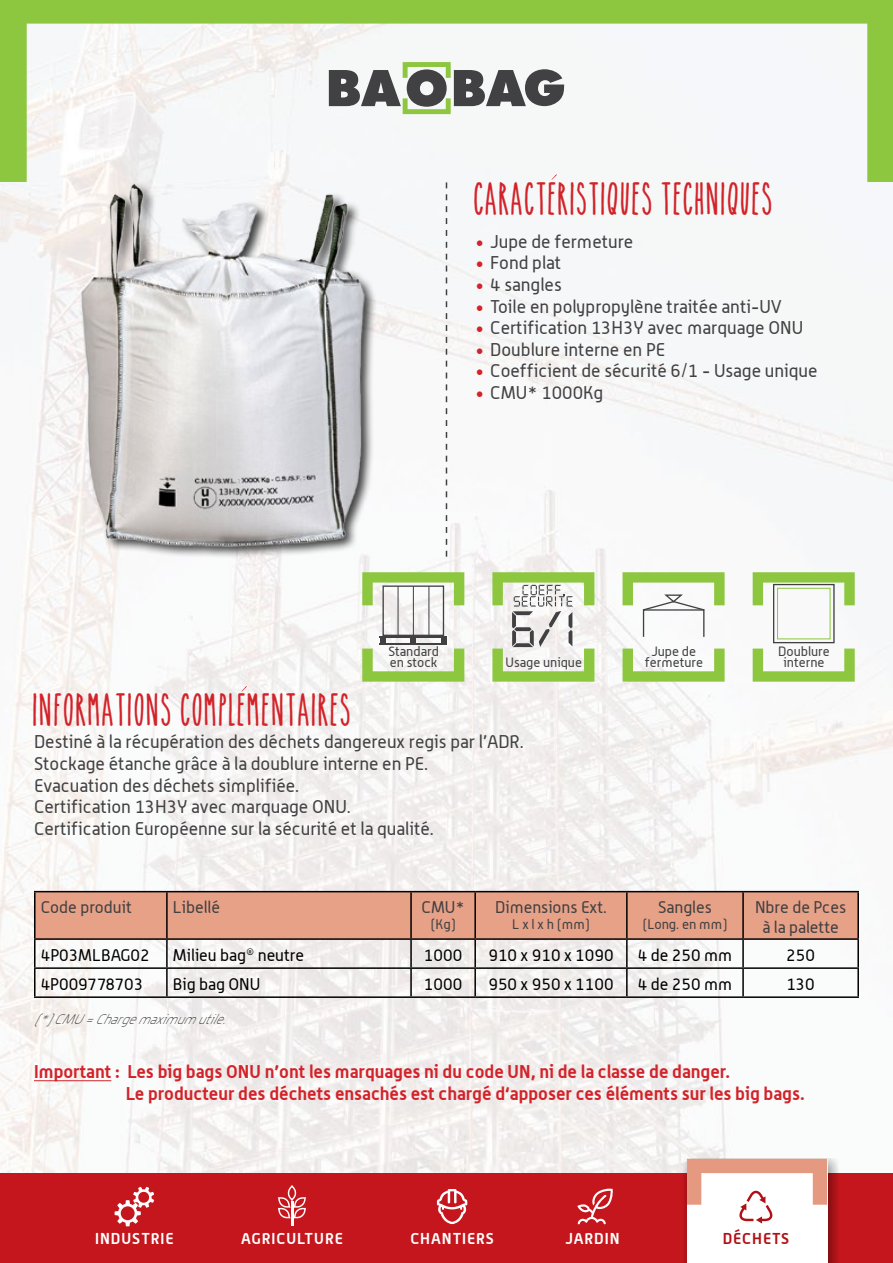
<style>
.page{position:relative;width:893px;height:1263px;background:#fff}
.page>*{position:absolute;margin:0;border:0;box-sizing:border-box;transform-origin:0 0}
.t1{font:31.5px "The Skinnybold";color:#d2232a}
.t2{font:18px/21.6px "Alwyn";color:#414042}
.t3{font:700 18px/21.6px "Alwyn";color:#d2232a}
.t4{font:16.5px "Alwyn";color:#000}
.t5{font:16.5px/19.8px "Alwyn";color:#414042;text-align:center}
.t6{font:700 15.45px "Alwyn";letter-spacing:.06em;color:#fff}
.t7{font:700 15.45px "Alwyn";letter-spacing:.06em;color:#b11116}
.t8{font:italic 100 13.5px "Alwyn";color:#414042}
.t9{font:13.5px "Alwyn";color:#414042}
.t10{font:13.2px/11.7px "Alwyn";color:#414042}
.s1{color:#d2232a}
</style>
<div class="page">
<img style="left:0;top:182px;width:893px;height:991px">
<svg style="left:0;top:0;width:893px;height:182px;fill:#f6f7f7"></svg>
<svg style="left:329px;top:62px;width:235px;height:52px"></svg>
<div style="left:0;top:1173px;width:893px;height:90px;background:#c4161c"></div>
<svg style="left:682px;top:1159px;width:157px;height:104px"></svg>
<div style="left:687px;top:1159px;width:140px;height:104px;background:#fff"></div>
<svg style="left:278px;top:1185px;width:28px;height:33px"></svg>
<hr style="left:291px;top:1201px;width:2px;height:25px;background:#fff">
<svg style="left:577px;top:1189px;width:36px;height:35px"></svg>
<svg style="left:437px;top:1189px;width:30px;height:35px"></svg>
<svg style="left:115px;top:1187px;width:39px;height:39px"></svg>
<svg style="left:687px;top:1159px;width:140px;height:64px"></svg>
<img style="left:65px;top:183px;width:312px;height:374px">
<hr style="left:34px;top:1080px;width:77px;height:1px;background:#d2232a">
<div style="left:36px;top:892px;width:821px;height:46px;background:#e6a187"></div>
<hr style="left:34px;top:891px;width:133px;height:1px;background:#000">
<hr style="left:34px;top:892px;width:2px;height:46px;background:#000">
<hr style="left:167px;top:891px;width:244px;height:1px;background:#000">
<hr style="left:166px;top:892px;width:2px;height:46px;background:#000">
<hr style="left:411px;top:891px;width:64px;height:1px;background:#000">
<hr style="left:410px;top:892px;width:2px;height:46px;background:#000">
<hr style="left:475px;top:891px;width:152px;height:1px;background:#000">
<hr style="left:474px;top:892px;width:2px;height:46px;background:#000">
<hr style="left:627px;top:891px;width:116px;height:1px;background:#000">
<hr style="left:626px;top:892px;width:2px;height:46px;background:#000">
<hr style="left:743px;top:891px;width:116px;height:1px;background:#000">
<hr style="left:742px;top:892px;width:2px;height:46px;background:#000">
<hr style="left:857px;top:892px;width:2px;height:46px;background:#000">
<hr style="left:34px;top:938px;width:133px;height:2px;background:#000">
<hr style="left:34px;top:940px;width:2px;height:27px;background:#000">
<hr style="left:167px;top:938px;width:244px;height:2px;background:#000">
<hr style="left:166px;top:940px;width:2px;height:27px;background:#000">
<hr style="left:411px;top:938px;width:64px;height:2px;background:#000">
<hr style="left:410px;top:940px;width:2px;height:27px;background:#000">
<hr style="left:475px;top:938px;width:152px;height:2px;background:#000">
<hr style="left:474px;top:940px;width:2px;height:27px;background:#000">
<hr style="left:627px;top:938px;width:116px;height:2px;background:#000">
<hr style="left:626px;top:940px;width:2px;height:27px;background:#000">
<hr style="left:743px;top:938px;width:116px;height:2px;background:#000">
<hr style="left:742px;top:940px;width:2px;height:27px;background:#000">
<hr style="left:857px;top:940px;width:2px;height:27px;background:#000">
<hr style="left:34px;top:967px;width:133px;height:2px;background:#000">
<hr style="left:34px;top:969px;width:2px;height:27px;background:#000">
<hr style="left:167px;top:967px;width:244px;height:2px;background:#000">
<hr style="left:166px;top:969px;width:2px;height:27px;background:#000">
<hr style="left:411px;top:967px;width:64px;height:2px;background:#000">
<hr style="left:410px;top:969px;width:2px;height:27px;background:#000">
<hr style="left:475px;top:967px;width:152px;height:2px;background:#000">
<hr style="left:474px;top:969px;width:2px;height:27px;background:#000">
<hr style="left:627px;top:967px;width:116px;height:2px;background:#000">
<hr style="left:626px;top:969px;width:2px;height:27px;background:#000">
<hr style="left:743px;top:967px;width:116px;height:2px;background:#000">
<hr style="left:742px;top:969px;width:2px;height:27px;background:#000">
<hr style="left:857px;top:969px;width:2px;height:27px;background:#000">
<hr style="left:34px;top:996px;width:133px;height:2px;background:#000">
<hr style="left:167px;top:996px;width:244px;height:2px;background:#000">
<hr style="left:411px;top:996px;width:64px;height:2px;background:#000">
<hr style="left:475px;top:996px;width:152px;height:2px;background:#000">
<hr style="left:627px;top:996px;width:116px;height:2px;background:#000">
<hr style="left:743px;top:996px;width:116px;height:2px;background:#000">
<svg style="left:446px;top:182px;width:1px;height:375px"></svg>
<svg style="left:362px;top:572px;width:102px;height:33px"></svg>
<hr style="left:380px;top:636px;width:67px;height:2px;background:#414042">
<svg style="left:362px;top:638px;width:102px;height:44px"></svg>
<div style="left:382px;top:585px;width:62px;height:51px;border:1px solid #414042"></div>
<hr style="left:398px;top:586px;width:1px;height:49px;background:#414042">
<hr style="left:429px;top:586px;width:1px;height:49px;background:#414042">
<hr style="left:413px;top:586px;width:1px;height:49px;background:#414042">
<svg style="left:753px;top:572px;width:102px;height:33px"></svg>
<svg style="left:753px;top:648px;width:102px;height:34px"></svg>
<div style="left:773px;top:584px;width:62px;height:59px;border:1px solid #414042"></div>
<div style="left:777px;top:588px;width:53px;height:51px;border:1px solid #8dc63f"></div>
<svg style="left:622px;top:648px;width:103px;height:34px"></svg>
<div style="left:643px;top:609px;width:61px;height:28px;border:1px solid #414042"></div>
<svg style="left:622px;top:572px;width:103px;height:40px"></svg>
<svg style="left:492px;top:572px;width:102px;height:110px"></svg>
<svg style="left:552px;top:174px;width:5px;height:6px"></svg>
<svg style="left:242px;top:686px;width:5px;height:6px"></svg>
<h1 class="t1" style="left:475px;top:182px;width:301px">CARACTERISTIQUES TECHNIQUES</h1>
<p class="t2" style="left:475px;top:230px;width:160px"><span class="s1">•</span> Jupe de fermeture</p>
<p class="t2" style="left:475px;top:252px;width:88px"><span class="s1">•</span> Fond plat</p>
<p class="t2" style="left:475px;top:273px;width:88px"><span class="s1">•</span> 4 sangles</p>
<p class="t2" style="left:475px;top:295px;width:308px"><span class="s1">•</span> Toile en polypropylène traitée anti-UV</p>
<p class="t2" style="left:475px;top:317px;width:329px"><span class="s1">•</span> Certification 13H3Y avec marquage ONU</p>
<p class="t2" style="left:475px;top:338px;width:191px"><span class="s1">•</span> Doublure interne en PE</p>
<p class="t2" style="left:475px;top:360px;width:344px"><span class="s1">•</span> Coefficient de sécurité 6/1 - Usage unique</p>
<p class="t2" style="left:475px;top:381px;width:130px"><span class="s1">•</span> CMU* 1000Kg</p>
<h1 class="t1" style="left:34px;top:693px;width:321px">INFORMATIONS COMPLEMENTAIRES</h1>
<p class="t10" style="left:388px;top:645px;width:52px">Standard en stock</p>
<p class="t10" style="left:778px;top:645px;width:53px;text-align:center">Doublure interne</p>
<p class="t10" style="left:652px;top:645px;width:46px">Jupe de</p>
<p class="t10" style="left:505px;top:656px;width:78px">Usage unique</p>
<p class="t10" style="left:645px;top:656px;width:60px">fermeture</p>
<p class="t2" style="left:34px;top:731px;width:491px">Destiné à la récupération des déchets dangereux regis par l’ADR.<br>Stockage étanche grâce à la doublure interne en PE.<br>Evacuation des déchets simplifiée.<br>Certification 13H3Y avec marquage ONU.<br>Certification Européenne sur la sécurité et la qualité.</p>
<p class="t5" style="left:41px;top:897px;width:93px">Code produit</p>
<p class="t5" style="left:173px;top:897px;width:49px">Libellé</p>
<p class="t5" style="left:421px;top:897px;width:45px">CMU*</p>
<p class="t9" style="left:430px;top:917px;width:27px">(Kg)</p>
<p class="t5" style="left:495px;top:897px;width:113px">Dimensions Ext.</p>
<p class="t9" style="left:512px;top:917px;width:79px">L x l x h (mm)</p>
<p class="t5" style="left:658px;top:897px;width:55px">Sangles</p>
<p class="t9" style="left:643px;top:917px;width:86px">(Long. en mm)</p>
<p class="t5" style="left:755px;top:897px;width:93px">Nbre de Pces à la palette</p>
<p class="t4" style="left:41px;top:945px;width:110px">4P03MLBAG02</p>
<p class="t4" style="left:173px;top:945px;width:133px">Milieu bag<sup>®</sup> neutre</p>
<p class="t4" style="left:424px;top:945px;width:40px">1000</p>
<p class="t4" style="left:488px;top:945px;width:127px">910 x 910 x 1090</p>
<p class="t4" style="left:638px;top:945px;width:96px">4 de 250 mm</p>
<p class="t4" style="left:786px;top:945px;width:30px">250</p>
<p class="t4" style="left:41px;top:974px;width:104px">4P009778703</p>
<p class="t4" style="left:173px;top:974px;width:89px">Big bag ONU</p>
<p class="t4" style="left:424px;top:974px;width:40px">1000</p>
<p class="t4" style="left:488px;top:974px;width:127px">950 x 950 x 1100</p>
<p class="t4" style="left:638px;top:974px;width:96px">4 de 250 mm</p>
<p class="t4" style="left:786px;top:974px;width:30px">130</p>
<p class="t8" style="left:34px;top:1012px;width:200px">(*)CMU=Chargemaximumutile.</p>
<p class="t3" style="left:126px;top:1061px;width:680px;text-indent:-92px">Important : Les big bags ONU n’ont les marquages ni du code UN, ni de la classe de danger.<br>Le producteur des déchets ensachés est chargé d‘apposer ces éléments sur les big bags.</p>
<p class="t6" style="left:95px;top:1229px;width:80px">INDUSTRIE</p>
<p class="t6" style="left:241px;top:1229px;width:103px">AGRICULTURE</p>
<p class="t6" style="left:410px;top:1229px;width:85px">CHANTIERS</p>
<p class="t6" style="left:565px;top:1229px;width:56px">JARDIN</p>
<p class="t7" style="left:723px;top:1229px;width:68px">DÉCHETS</p>
</div>
